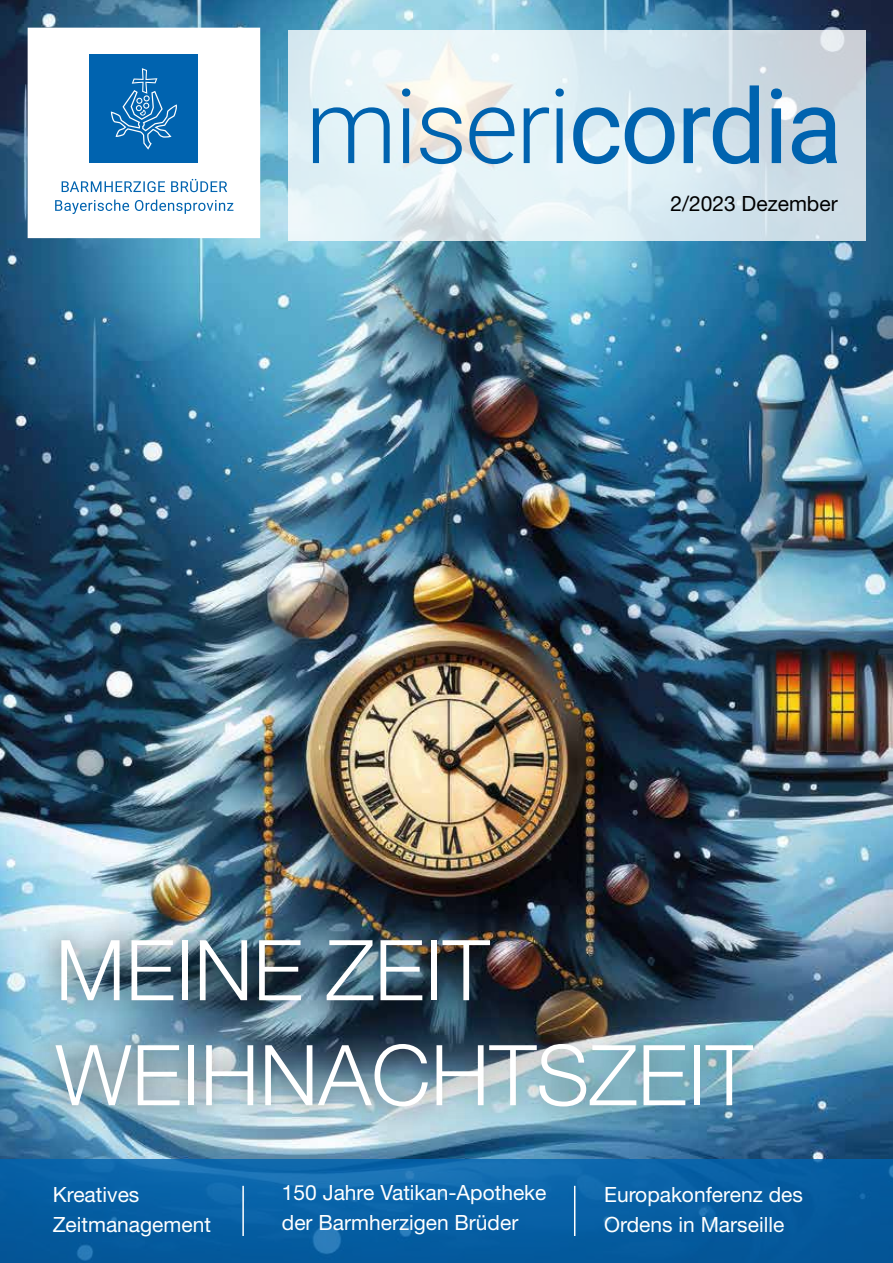
<style>
.page{position:relative;width:893px;height:1263px;background:#fff}
.page>*{position:absolute;margin:0;border:0;box-sizing:border-box;transform-origin:0 0}
.t1{font:300 103.5px "Roboto";letter-spacing:-.025em;color:#0063af}
.t2{font:300 84px/105px "Helvetica Neue LT Pro";color:#fff}
.t3{font:21px/30px "Helvetica Neue LT Pro";color:#fff}
.t4{font:21px "Helvetica Neue LT Pro";color:#000}
.s1{font-weight:400}
</style>
<div class="page">
<img style="left:0;top:0;width:893px;height:1159px">
<svg style="left:288px;top:30px;width:577px;height:211px;background:#ddeaef"></svg>
<div style="left:28px;top:28px;width:232px;height:210px;background:#fff"></div>
<div style="left:90px;top:55px;width:108px;height:108px;background:#0063af"></div>
<svg style="left:111px;top:68px;width:66px;height:82px"></svg>
<svg style="left:55px;top:200px;width:178px;height:14px"></svg>
<svg style="left:62px;top:179px;width:165px;height:13px"></svg>
<svg style="left:0;top:1159px;width:893px;height:104px;background:#085fa3"></svg>
<hr style="left:242px;top:1186px;width:2px;height:50px;background:#fff">
<hr style="left:574px;top:1186px;width:1px;height:50px;background:#fff">
<div style="left:29px;top:912px;width:749px;height:222px;background:#000;opacity:.75"></div>
<h1 class="t1" style="left:305px;top:54px;width:539px">miseri<span class="s1">cordia</span></h1>
<p class="t4" style="left:670px;top:191px;width:169px">2/2023 Dezember</p>
<h2 class="t2" style="left:55px;top:916px;width:699px">MEINE ZEIT<br>WEIHNACHTSZEIT</h2>
<p class="t3" style="left:53px;top:1179px;width:160px">Kreatives<br>Zeitmanagement</p>
<p class="t3" style="left:282px;top:1177px;width:266px">150 Jahre Vatikan-Apotheke der Barmherzigen Brüder</p>
<p class="t3" style="left:604px;top:1179px;width:200px">Europakonferenz des<br>Ordens in Marseille</p>
</div>
